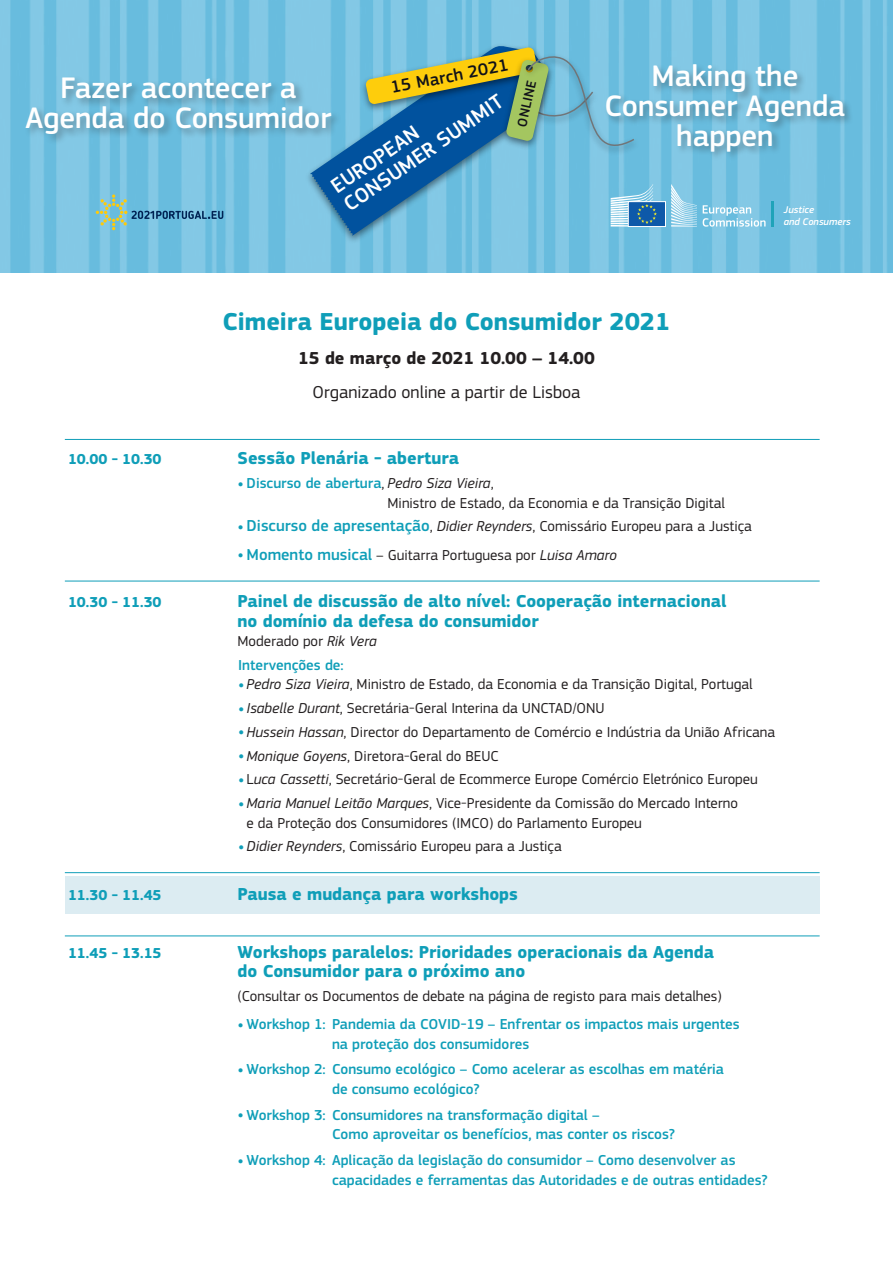
<style>
.page{position:relative;width:893px;height:1263px;background:#fff}
.page>*{position:absolute;margin:0;border:0;box-sizing:border-box;transform-origin:0 0}
.t1{font:500 30.9px/29.8px "EC Square Sans Pro";color:#fff;text-align:center}
.t2{font:700 25.5px "EC Square Sans Pro";color:#0f9eb8}
.t3{font:500 21.6px/22.5px "EC Square Sans Pro";color:#fff}
.t4{font:700 18px/19.5px "EC Square Sans Pro";color:#0f9eb8}
.t5{font:18px "EC Square Sans Pro";color:#231f20}
.t6{font:700 18px "EC Square Sans Pro";color:#231f20}
.t7{font:500 17.7px "EC Square Sans Pro";color:#111219}
.t8{font:15px/19.5px "EC Square Sans Pro";color:#231f20}
.t9{font:500 15px/19.5px "EC Square Sans Pro";color:#0f9eb8}
.t10{font:700 15px "EC Square Sans Pro";color:#0f9eb8}
.t11{font:500 13.95px "EC Square Sans Pro";color:#111219}
.t12{font:italic 500 10.2px/12.1px "EC Square Sans Pro";color:#fff}
.s1{font-size:22.5px;color:#0f9eb8}
.s2{font-weight:500;color:#0f9eb8}
.s3{font-style:italic}
.s4{font-weight:500;font-size:16.5px;color:#0f9eb8}
.s5{font-weight:400;color:#231f20}
.s6{font-weight:400;font-style:italic;color:#231f20}
.s7{font-weight:400;font-size:22.5px}
</style>
<div class="page">
<div style="left:65px;top:876px;width:755px;height:38px;background:#dcecf2"></div>
<hr style="left:65px;top:439px;width:755px;height:1px;background:#0f9eb8">
<hr style="left:65px;top:581px;width:755px;height:1px;background:#0f9eb8">
<hr style="left:65px;top:872px;width:755px;height:1px;background:#0f9eb8">
<hr style="left:65px;top:935px;width:755px;height:1px;background:#0f9eb8">
<img style="left:0;top:0;width:893px;height:272px">
<img style="left:280px;top:27px;width:306px;height:230px">
<svg style="left:310px;top:44px;width:237px;height:192px;background:#54a0cb"></svg>
<img style="left:353px;top:28px;width:199px;height:102px">
<img style="left:515px;top:32px;width:132px;height:147px">
<svg style="left:365px;top:47px;width:271px;height:123px;background:#649ba0"></svg>
<svg style="left:703px;top:205px;width:63px;height:22px"></svg>
<svg style="left:671px;top:184px;width:26px;height:42px"></svg>
<div style="left:628px;top:202px;width:37px;height:24px;background:#0e59a9"></div>
<div style="left:628px;top:201px;width:38px;height:26px;border:1px solid #fff"></div>
<svg style="left:611px;top:184px;width:46px;height:42px"></svg>
<hr style="left:771px;top:202px;width:2px;height:25px;background:#1fa3b9">
<svg style="left:96px;top:194px;width:127px;height:36px;background:#71b5cb"></svg>
<div style="left:604px;top:63px;width:250px;height:98px;background:#231f20;opacity:.35"></div>
<div style="left:24px;top:75px;width:318px;height:70px;background:#231f20;opacity:.35"></div>
<p class="t7" style="left:389px;top:77px;width:121px;rotate:-11deg">15 March 2021</p>
<h1 class="t1" style="left:25px;top:74px;width:308px">Fazer acontecer a<br>Agenda do Consumidor</h1>
<h3 class="t3" style="left:327px;top:180px;width:190px;rotate:-35deg">EUROPEAN<br>CONSUMER SUMMIT</h3>
<p class="t11" style="left:514px;top:125px;width:49px;rotate:-77deg">ONLINE</p>
<h1 class="t1" style="left:605px;top:62px;width:242px">Making the<br>Consumer Agenda happen</h1>
<p class="t12" style="left:784px;top:204px;width:69px">Justice<br>and Consumers</p>
<h2 class="t2" style="left:223px;top:307px;width:449px">Cimeira Europeia do Consumidor 2021</h2>
<p class="t6" style="left:298px;top:347px;width:298px">15 de março de 2021 10.00 – 14.00</p>
<p class="t5" style="left:312px;top:382px;width:269px">Organizado online a partir de Lisboa</p>
<p class="t10" style="left:68px;top:451px;width:95px">10.00 - 10.30</p>
<p class="t4" style="left:238px;top:449px;width:223px">Sessão Plenária - abertura</p>
<p class="t8" style="left:388px;top:474px;width:339px;text-indent:-150px"><span class="s1">•</span> <span class="s2">Discurso de abertura</span>, <span class="s3">Pedro Siza Vieira</span>,<br>Ministro de Estado, da Economia e da Transição Digital</p>
<p class="t8" style="left:238px;top:517px;width:516px"><span class="s1">•</span> <span class="s4">Discurso de apresentação</span>, <span class="s3">Didier Reynders</span>, Comissário Europeu para a Justiça</p>
<p class="t8" style="left:238px;top:545px;width:381px"><span class="s1">•</span> <span class="s4">Momento musical</span> – Guitarra Portuguesa por <span class="s3">Luisa Amaro</span></p>
<p class="t10" style="left:68px;top:593px;width:95px">10.30 - 11.30</p>
<p class="t4" style="left:238px;top:592px;width:490px">Painel de discussão de alto nível: Cooperação internacional no domínio da defesa do consumidor</p>
<p class="t9" style="left:238px;top:629px;width:141px;line-height:23.7px"><span class="s5">Moderado por</span> <span class="s6">Rik Vera<br></span>Intervenções de:</p>
<p class="t8" style="left:238px;top:675px;width:516px"><span class="s1">•</span> <span class="s3">Pedro Siza Vieira</span>, Ministro de Estado, da Economia e da Transição Digital, Portugal</p>
<p class="t8" style="left:238px;top:698px;width:368px"><span class="s1">•</span><span class="s3">Isabelle Durant</span>, Secretária-Geral Interina da UNCTAD/ONU</p>
<p class="t8" style="left:238px;top:722px;width:538px"><span class="s1">•</span><span class="s3">Hussein Hassan</span>, Director do Departamento de Comércio e Indústria da União Africana</p>
<p class="t8" style="left:238px;top:746px;width:262px"><span class="s1">•</span><span class="s3">Monique Goyens</span>, Diretora-Geral do BEUC</p>
<p class="t8" style="left:238px;top:770px;width:521px"><span class="s1">•</span> L<span class="s3">uca Cassetti</span>, Secretário-Geral de Ecommerce Europe Comércio Eletrónico Europeu</p>
<p class="t8" style="left:247px;top:793px;width:493px;text-indent:-8px"><span class="s1">•</span><span class="s3">Maria Manuel Leitão Marques</span>, Vice-Presidente da Comissão do Mercado Interno e da Proteção dos Consumidores (IMCO) do Parlamento Europeu</p>
<p class="t8" style="left:238px;top:837px;width:325px"><span class="s1">•</span><span class="s3">Didier Reynders</span>, Comissário Europeu para a Justiça</p>
<p class="t10" style="left:68px;top:886px;width:95px">11.30 - 11.45</p>
<p class="t4" style="left:238px;top:885px;width:282px">Pausa e mudança para workshops</p>
<p class="t10" style="left:68px;top:944px;width:95px">11.45 - 13.15</p>
<p class="t4" style="left:238px;top:943px;width:478px">Workshops paralelos: Prioridades operacionais da Agenda do Consumidor para o próximo ano</p>
<p class="t8" style="left:238px;top:986px;width:486px">(Consultar os Documentos de debate na página de registo para mais detalhes)</p>
<p class="t9" style="left:332px;top:1015px;width:409px;text-indent:-95px"><span class="s7">•</span> Workshop 1: Pandemia da COVID-19 – Enfrentar os impactos mais urgentes na proteção dos consumidores</p>
<p class="t9" style="left:332px;top:1060px;width:393px;text-indent:-95px"><span class="s7">•</span> Workshop 2: Consumo ecológico – Como acelerar as escolhas em matéria de consumo ecológico?</p>
<p class="t9" style="left:332px;top:1105px;width:344px;text-indent:-95px"><span class="s7">•</span> Workshop 3: Consumidores na transformação digital –<br>Como aproveitar os benefícios, mas conter os riscos?</p>
<p class="t9" style="left:332px;top:1151px;width:437px;text-indent:-95px"><span class="s7">•</span> Workshop 4: Aplicação da legislação do consumidor – Como desenvolver as capacidades e ferramentas das Autoridades e de outras entidades?</p>
</div>
